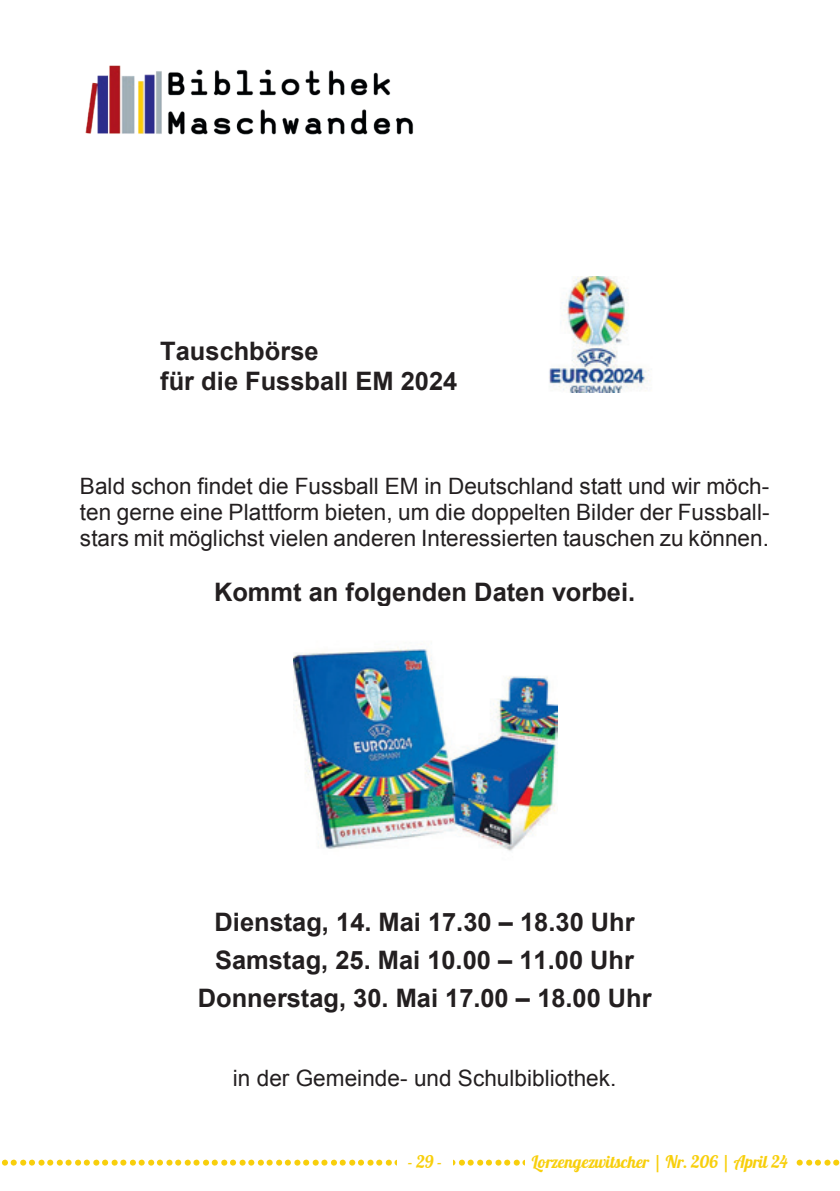
<style>
.page{position:relative;width:840px;height:1191px;background:#fff}
.page>*{position:absolute;margin:0;border:0;box-sizing:border-box;transform-origin:0 0}
.t1{font:700 25.4px/37.8px "Arial";color:#231f20}
.t2{font:22.6px/26px "Arial";color:#231f20;text-align:justify}
.t3{font:17px "Pattaya";color:#f8cf0c}
</style>
<div class="page">
<svg style="left:2px;top:1159px;width:838px;height:6px"></svg>
<div style="left:524px;top:1151px;width:270px;height:23px;background:#fff"></div>
<div style="left:397px;top:1151px;width:55px;height:23px;background:#fff"></div>
<img style="left:294px;top:647px;width:263px;height:204px">
<img style="left:85px;top:65px;width:329px;height:70px">
<img style="left:549px;top:276px;width:101px;height:117px">
<p class="t1" style="left:160px;top:338px;width:298px;line-height:29.2px">Tauschbörse<br>für die Fussball EM 2024</p>
<p class="t2" style="left:80px;top:473px;width:690px">Bald schon findet die Fussball EM in Deutschland statt und wir möch&shy;ten gerne eine Plattform bieten, um die doppelten Bilder der Fussball&shy;stars mit möglichst vielen anderen Interessierten tauschen zu können.</p>
<p class="t1" style="left:214px;top:574px;width:422px">Kommt an folgenden Daten vorbei.</p>
<p class="t1" style="left:198px;top:904px;width:455px;text-align:center">Dienstag, 14. Mai 17.30 – 18.30 Uhr<br>Samstag, 25. Mai 10.00 – 11.00 Uhr<br>Donnerstag, 30. Mai 17.00 – 18.00 Uhr</p>
<p class="t2" style="left:233px;top:1064px;width:385px">in der Gemeinde- und Schulbibliothek.</p>
<p class="t3" style="left:407px;top:1151px;width:36px">- 29 -</p>
<p class="t3" style="left:531px;top:1151px;width:257px">Lorzengezwitscher | Nr. 206 | April 24</p>
</div>
